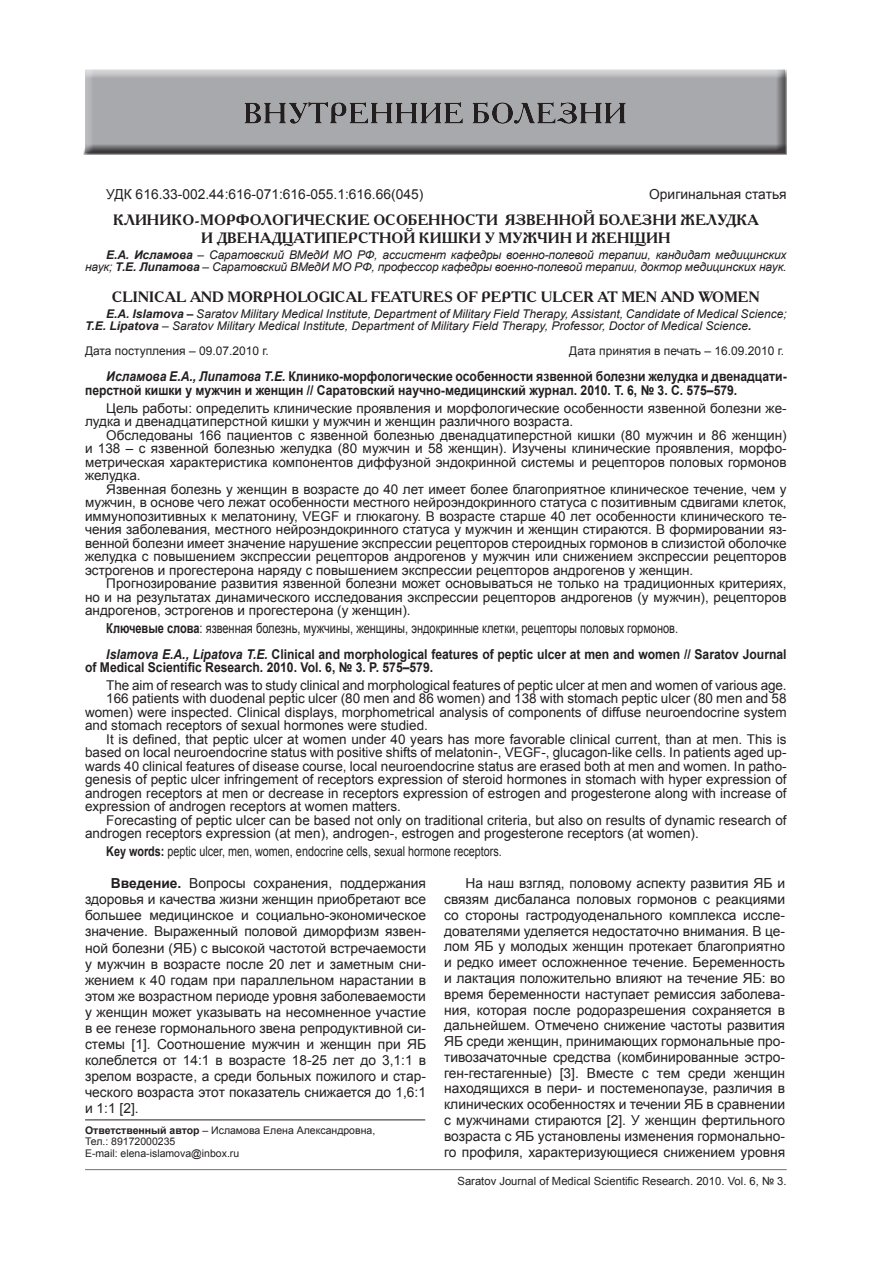
<style>
.page{position:relative;width:893px;height:1263px;background:#fff}
.page>*{position:absolute;margin:0;border:0;box-sizing:border-box;transform-origin:0 0}
.t1{font:700 15px/18px "Academy C";color:#231f20;text-align:center}
.t2{font:13.8px/15.8px "Arial";color:#231f20}
.t3{font:13.8px "Arial";color:#231f20;scale:.8 1}
.t4{font:13.5px/13.5px "Arial";color:#231f20;text-align:justify}
.t5{font:700 13.5px/13.5px "Arial";color:#231f20;scale:.9 1}
.t6{font:13.5px "Arial";color:#231f20;scale:.8 1}
.t7{font:italic 12px/12px "Arial";color:#231f20;text-align:right}
.t8{font:12px "Arial";color:#231f20}
.t9{font:11.25px "Arial";color:#231f20}
.t10{font:10.5px/11.6px "Arial";color:#231f20}
.s1{font-weight:700}
.s2{font-style:italic}
</style>
<div class="page">
<hr style="left:85px;top:1169px;width:702px;height:1px;background:#808285">
<div style="left:83px;top:68px;width:705px;height:87px;background:#231f20;opacity:.75"></div>
<hr style="left:85px;top:1120px;width:340px;height:1px;background:#231f20">
<p class="t2" style="left:106px;top:186px;width:319px">УДК 616.33-002.44:616-071:616-055.1:616.66(045)</p>
<p class="t2" style="left:649px;top:186px;width:139px">Оригинальная статья</p>
<p class="t1" style="left:113px;top:210px;width:647px">КЛИНИКО-МОРФОЛОГИЧЕСКИЕ ОСОБЕННОСТИ ЯЗВЕННОЙ БОЛЕЗНИ ЖЕЛУДКА<br>И ДВЕНАДЦАТИПЕРСТНОЙ КИШКИ У МУЖЧИН И ЖЕНЩИН</p>
<p class="t7" style="left:85px;top:249px;width:703px"><span class="s1">Е.А. Исламова</span> – Саратовский ВМедИ МО РФ, ассистент кафедры военно-полевой терапии, кандидат медицинских наук; <span class="s1">Т.Е. Липатова</span> – Саратовский ВМедИ МО РФ, профессор кафедры военно-полевой терапии, доктор медицинских наук.</p>
<p class="t1" style="left:112px;top:287px;width:21px">CLINICAL</p>
<p class="t1" style="left:190px;top:287px;width:13px">AND</p>
<p class="t1" style="left:228px;top:287px;width:12px">MORPHOLOGICAL</p>
<p class="t1" style="left:371px;top:287px;width:182px">FEATURES OF PEPTIC ULC</p>
<p class="t1" style="left:573px;top:287px;width:101px">ER AT MEN AND</p>
<p class="t1" style="left:698px;top:287px;width:59px">WOMEN</p>
<p class="t7" style="left:85px;top:308px;width:703px;text-align:left;text-indent:21px"><span class="s1">E.A. Islamova –</span> Saratov Military Medical Institute, Department of Military Field Therapy, Assistant, Candidate of Medical Science;<br><span class="s1">T.E. Lipatova</span> – Saratov Military Medical Institute, Department of Military Field Therapy, Professor, Doctor of Medical Science<span class="s1">.</span></p>
<p class="t8" style="left:85px;top:343px;width:185px">Дата поступления – 09.07.2010 г.</p>
<p class="t8" style="left:569px;top:343px;width:216px">Дата принятия в печать – 16.09.2010 г.</p>
<p class="t5" style="left:85px;top:370px;width:781px;text-indent:21px"><span class="s2">Исламова Е.А., Липатова Т.Е.</span> Клинико-морфологические особенности язвенной болезни желудка и двенадцати&shy;перстной кишки у мужчин и женщин // Саратовский научно-медицинский журнал. 2010. Т. 6, № 3. С. 575–579.</p>
<p class="t4" style="left:85px;top:401px;width:703px;text-indent:21px">Цель работы: определить клинические проявления и морфологические особенности язвенной болезни же&shy;лудка и двенадцатиперстной кишки у мужчин и женщин различного возраста.</p>
<p class="t4" style="left:85px;top:428px;width:703px;text-indent:21px">Обследованы 166 пациентов с язвенной болезнью двенадцатиперстной кишки (80 мужчин и 86 женщин) и 138 – с язвенной болезнью желудка (80 мужчин и 58 женщин). Изучены клинические проявления, морфо&shy;метрическая характеристика компонентов диффузной эндокринной системы и рецепторов половых гормонов желудка.</p>
<p class="t4" style="left:85px;top:482px;width:703px;text-indent:21px">Язвенная болезнь у женщин в возрасте до 40 лет имеет более благоприятное клиническое течение, чем у мужчин, в основе чего лежат особенности местного нейроэндокринного статуса с позитивным сдвигами клеток, иммунопозитивных к мелатонину, VEGF</p>
<p class="t4" style="left:85px;top:509px;width:703px;text-indent:259px">и глюкагону. В возрасте старше 40 лет особенности клинического те&shy;чения заболевания, местного нейроэндокринного статуса у мужчин и женщин стираются. В формировании яз&shy;венной болезни имеет значение нарушение экспрессии рецепторов стероидных гормонов в слизистой оболочке желудка с повышением экспрессии рецепторов андрогенов у мужчин или снижением экспрессии рецепторов эстрогенов и прогестерона наряду с повышением экспрессии рецепторов андрогенов у женщин.</p>
<p class="t4" style="left:85px;top:577px;width:703px;text-indent:21px">Прогнозирование развития язвенной болезни может основываться не только на традиционных критериях, но и на результатах динамического исследования экспрессии рецепторов андрогенов (у мужчин), рецепторов андрогенов, эстрогенов и прогестерона (у женщин).</p>
<p class="t3" style="left:106px;top:619px;width:716px"><span class="s1">Ключевые слова</span>: язвенная болезнь, мужчины, женщины, эндокринные клетки, рецепторы половых гормонов.</p>
<p class="t5" style="left:85px;top:648px;width:781px;text-indent:21px"><span class="s2">Islamova E.A., Lipatova T.E.</span> Clinical and morphological features of peptic ulcer at men and women // Saratov Journal of Medical Scientific Research. 2010. Vol. 6, № 3. P. 575–579.</p>
<p class="t4" style="left:106px;top:679px;width:682px">The aim of research was to study clinical and morphological features of peptic ulcer at men and women of various age.</p>
<p class="t4" style="left:106px;top:692px;width:682px">166 patients with duodenal peptic ulcer (80 men and 86 women) and 138 with stomach peptic ulcer (80 men and 58</p>
<p class="t4" style="left:85px;top:706px;width:703px">women) were inspected. Clinical displays, morphometrical analysis of components of diffuse neuroendocrine system</p>
<p class="t4" style="left:85px;top:719px;width:344px">and stomach receptors of sexual hormones were studied.</p>
<p class="t4" style="left:106px;top:733px;width:682px">It is defined, that peptic ulcer at women under 40 years has more favorable clinical current, than at men. This is</p>
<p class="t4" style="left:85px;top:746px;width:439px">based on local neuroendocrine status with positive shifts of melatonin-, VEGF</p>
<p class="t4" style="left:85px;top:746px;width:704px;text-indent:456px">-, glucagon-like cells. In patients aged up&shy;wards 40 clinical features of disease course, local neuroendocrine status are erased both at men and women. In patho&shy;genesis of peptic ulcer infringement of receptors expression of steroid hormones in stomach with hyper expression of androgen receptors at men or decrease in receptors expression of estrogen and progesterone along with increase of expression of androgen receptors at women matters.</p>
<p class="t4" style="left:85px;top:814px;width:704px;text-indent:21px">Forecasting of peptic ulcer can be based not only on traditional criteria, but also on results of dynamic research of androgen receptors expression (at men), androgen-, estrogen and progesterone receptors (at women).</p>
<p class="t6" style="left:106px;top:843px;width:496px"><span class="s1">Key words:</span> peptic ulcer, men, women, endocrine cells, sexual hormone receptors.</p>
<p class="t2" style="left:85px;top:875px;width:343px;text-indent:21px"><sup>1</sup><span class="s1">Введение.</span> Вопросы сохранения, поддержания здоровья и качества жизни женщин приобретают все большее медицинское и социально-экономическое значение. Выраженный половой диморфизм язвен&shy;ной болезни (ЯБ) с высокой частотой встречаемости у мужчин в возрасте после 20 лет и заметным сни&shy;жением к 40 годам при параллельном нарастании в этом же возрастном периоде уровня заболеваемости у женщин может указывать на несомненное участие в ее генезе гормонального звена репродуктивной си&shy;стемы [1]. Соотношение мужчин и женщин при ЯБ колеблется от 14:1 в возрасте 18-25 лет до 3,1:1 в зрелом возрасте, а среди больных пожилого и стар&shy;ческого возраста этот показатель снижается до 1,6:1 и 1:1 [2].</p>
<p class="t10" style="left:85px;top:1124px;width:292px"><span class="s1">Ответственный автор</span> – Исламова Елена Александровна,<br>Тел.: 89172000235<br>E-mail: elena-islamova@inbox.ru</p>
<p class="t2" style="left:444px;top:876px;width:343px;text-align:justify;text-indent:21px">На наш взгляд, половому аспекту развития ЯБ и связям дисбаланса половых гормонов с реакциями со стороны гастродуоденального комплекса иссле&shy;дователями уделяется недостаточно внимания. В це&shy;лом ЯБ у молодых женщин протекает благоприятно и редко имеет осложненное течение. Беременность и лактация положительно влияют на течение ЯБ: во время беременности наступает ремиссия заболева&shy;ния, которая после родоразрешения сохраняется в дальнейшем. Отмечено снижение частоты развития ЯБ среди женщин, принимающих гормональные про&shy;тивозачаточные средства (комбинированные эстро&shy;ген-гестагенные) [3]. Вместе с тем среди женщин находящихся в пери- и постеменопаузе, различия в клинических особенностях и течении ЯБ в сравнении с мужчинами стираются [2]. У женщин фертильного возраста с ЯБ установлены изменения гормонально&shy;го профиля, характеризующиеся снижением уровня</p>
<p class="t9" style="left:458px;top:1174px;width:331px">Saratov Journal of Medical Scientific Research. 2010. Vol. 6, № 3.</p>
</div>
